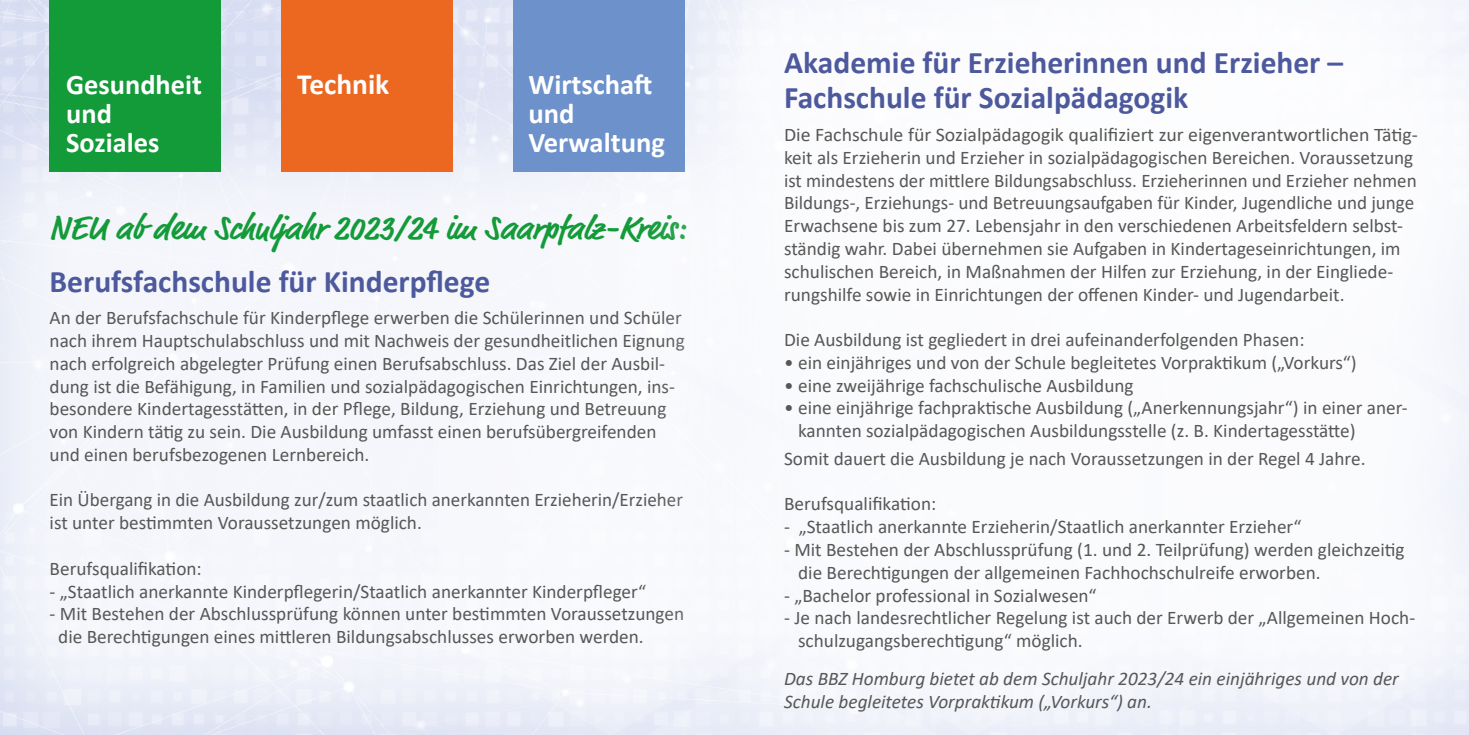
<style>
.page{position:relative;width:1469px;height:735px;background:#fff}
.page>*{position:absolute;margin:0;border:0;box-sizing:border-box;transform-origin:0 0}
.t1{font:700 33.95px "Market Pro";color:#139b39}
.t2{font:700 31.5px/35px "Calibri";color:#4d599d}
.t3{font:700 29.4px "Calibri";color:#fff}
.t4{font:700 28.7px/29.1px "Calibri";color:#fff}
.t5{font:700 28.35px/29.1px "Calibri";color:#fff}
.t6{font:19.25px/22.8px "Calibri";color:#575756}
.t7{font:italic 19.25px/22.8px "Calibri";color:#575756}
</style>
<div class="page">
<div style="left:0;top:66px;width:830px;height:668px;background:#fff;opacity:.75"></div>
<div style="left:637px;top:0;width:831px;height:734px;background:#fff"></div>
<div style="left:50px;top:0;width:171px;height:172px;background:#139b39"></div>
<div style="left:281px;top:0;width:172px;height:172px;background:#ec671f"></div>
<div style="left:513px;top:0;width:172px;height:172px;background:#6d91cb"></div>
<h3 class="t5" style="left:66px;top:69px;width:137px">Gesundheit und<br>Soziales</h3>
<h3 class="t3" style="left:297px;top:63px;width:94px">Technik</h3>
<h3 class="t4" style="left:528px;top:69px;width:138px">Wirtschaft und<br>Verwaltung</h3>
<h1 class="t1" style="left:50px;top:204px;width:636px">NEU ab dem Schuljahr 2023/24 im Saarpfalz-Kreis:</h1>
<h2 class="t2" style="left:50px;top:263px;width:442px">Berufsfachschule für Kinderpflege</h2>
<p class="t6" style="left:50px;top:306px;width:636px">An der Berufsfachschule für Kinderpflege erwerben die Schülerinnen und Schüler nach ihrem Hauptschulabschluss und mit Nachweis der gesundheitlichen Eignung nach erfolgreich abgelegter Prüfung einen Berufsabschluss. Das Ziel der Ausbil&shy;dung ist die Befähigung, in Familien und sozialpädagogischen Einrichtungen, ins&shy;besondere Kindertagesstätten, in der Pflege, Bildung, Erziehung und Betreuung von Kindern tätig zu sein. Die Ausbildung umfasst einen berufsübergreifenden und einen berufsbezogenen Lernbereich.</p>
<p class="t6" style="left:50px;top:488px;width:635px">Ein Übergang in die Ausbildung zur/zum staatlich anerkannten Erzieherin/Erzieher ist unter bestimmten Voraussetzungen möglich.</p>
<p class="t6" style="left:50px;top:556px;width:154px">Berufsqualifikation:</p>
<p class="t6" style="left:50px;top:579px;width:598px">- „Staatlich anerkannte Kinderpflegerin/Staatlich anerkannter Kinderpfleger“</p>
<p class="t6" style="left:58px;top:601px;width:627px;text-indent:-9px">- Mit Bestehen der Abschlussprüfung können unter bestimmten Voraussetzungen die Berechtigungen eines mittleren Bildungsabschlusses erworben werden.</p>
<h2 class="t2" style="left:784px;top:45px;width:560px">Akademie für Erzieherinnen und Erzieher –<br>Fachschule für Sozialpädagogik</h2>
<p class="t6" style="left:784px;top:123px;width:635px">Die Fachschule für Sozialpädagogik qualifiziert zur eigenverantwortlichen Tätig&shy;keit als Erzieherin und Erzieher in sozialpädagogischen Bereichen. Voraussetzung ist mindestens der mittlere Bildungsabschluss. Erzieherinnen und Erzieher nehmen Bildungs-, Erziehungs- und Betreuungsaufgaben für Kinder, Jugendliche und junge Erwachsene bis zum 27. Lebensjahr in den verschiedenen Arbeitsfeldern selbst&shy;ständig wahr. Dabei übernehmen sie Aufgaben in Kindertageseinrichtungen, im schulischen Bereich, in Maßnahmen der Hilfen zur Erziehung, in der Eingliede&shy;rungshilfe sowie in Einrichtungen der offenen Kinder- und Jugendarbeit.</p>
<p class="t6" style="left:784px;top:327px;width:522px">Die Ausbildung ist gegliedert in drei aufeinanderfolgenden Phasen:</p>
<p class="t6" style="left:784px;top:350px;width:574px">• ein einjähriges und von der Schule begleitetes Vorpraktikum („Vorkurs“)</p>
<p class="t6" style="left:784px;top:373px;width:351px">• eine zweijährige fachschulische Ausbildung</p>
<p class="t6" style="left:798px;top:396px;width:611px;text-indent:-14px">• eine einjährige fachpraktische Ausbildung („Anerkennungsjahr“) in einer aner&shy;kannten sozialpädagogischen Ausbildungsstelle (z. B. Kindertagesstätte)</p>
<p class="t6" style="left:784px;top:446px;width:583px">Somit dauert die Ausbildung je nach Voraussetzungen in der Regel 4 Jahre.</p>
<p class="t6" style="left:784px;top:492px;width:154px">Berufsqualifikation:</p>
<p class="t6" style="left:784px;top:514px;width:519px">- „Staatlich anerkannte Erzieherin/Staatlich anerkannter Erzieher“</p>
<p class="t6" style="left:798px;top:537px;width:608px;text-indent:-14px">- Mit Bestehen der Abschlussprüfung (1. und 2. Teilprüfung) werden gleichzeitig die Berechtigungen der allgemeinen Fachhochschulreife erworben.</p>
<p class="t6" style="left:784px;top:583px;width:314px">- „Bachelor professional in Sozialwesen“</p>
<p class="t6" style="left:798px;top:605px;width:618px;text-indent:-14px">- Je nach landesrechtlicher Regelung ist auch der Erwerb der „Allgemeinen Hoch&shy;schulzugangsberechtigung“ möglich.</p>
<p class="t7" style="left:784px;top:666px;width:616px">Das BBZ Homburg bietet ab dem Schuljahr 2023/24 ein einjähriges und von der<br>Schule begleitetes Vorpraktikum („Vorkurs“) an.</p>
</div>
